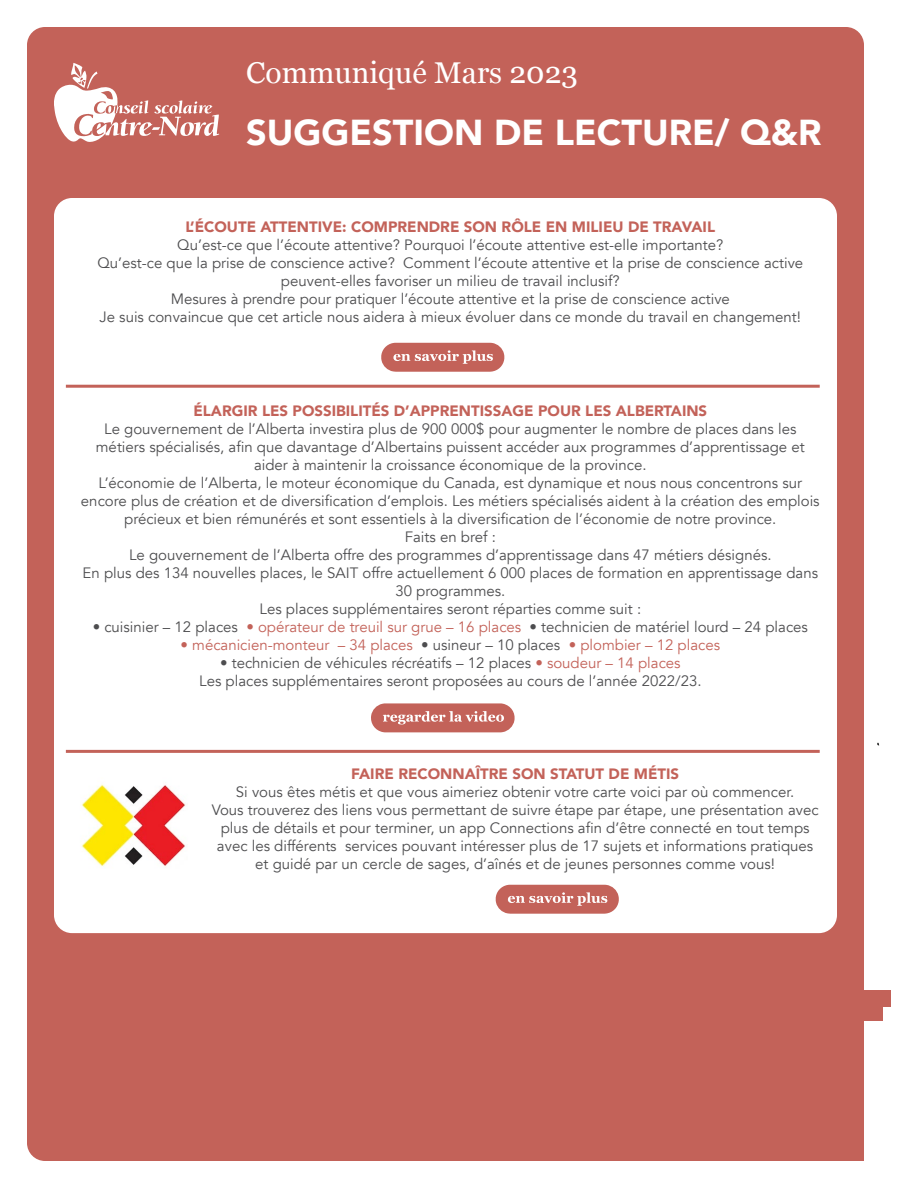
<style>
.page{position:relative;width:918px;height:1188px;background:#fff}
.page>*{position:absolute;margin:0;border:0;box-sizing:border-box;transform-origin:0 0}
.t1{font:900 36px "Avenir";color:#fff}
.t2{font:30px "Georgia";color:#fff}
.t3{font:15px/18px "Avenir";color:#4d4d4f;text-align:center}
.t4{font:900 15px "Avenir";color:#c36259}
.t5{font:15px "Avenir";color:#c36259}
.s1{color:#c36259}
.s2{color:#4d4d4f}
</style>
<div class="page">
<div style="left:27px;top:27px;width:837px;height:1134px;background:#c36259"></div>
<div style="left:54px;top:198px;width:783px;height:735px;background:#fff;border-radius:18px"></div>
<svg style="left:54px;top:63px;width:165px;height:79px"></svg>
<div style="left:848px;top:990px;width:43px;height:17px;background:#c36259"></div>
<div style="left:839px;top:1001px;width:43px;height:19px;background:#c36259"></div>
<hr style="left:66px;top:385px;width:754px;height:3px;background:#c36259">
<hr style="left:66px;top:750px;width:754px;height:3px;background:#c36259">
<svg style="left:381px;top:343px;width:123px;height:29px;background:#cc7a72"></svg>
<svg style="left:496px;top:885px;width:123px;height:29px;background:#cc7a72"></svg>
<svg style="left:371px;top:703px;width:144px;height:29px;background:#cc7b74"></svg>
<img style="left:81px;top:784px;width:105px;height:83px">
<h2 class="t2" style="left:246px;top:51px;width:333px">Communiqué Mars 2023</h2>
<h1 class="t1" style="left:246px;top:102px;width:577px">SUGGESTION DE LECTURE/ Q&amp;R</h1>
<p class="t4" style="left:186px;top:214px;width:531px">L’ÉCOUTE ATTENTIVE: COMPRENDRE SON RÔLE EN MILIEU DE TRAVAIL</p>
<p class="t3" style="left:97px;top:236px;width:707px">Qu’est-ce que l’écoute attentive? Pourquoi l’écoute attentive est-elle importante?<br>Qu’est-ce que la prise de conscience active? Comment l’écoute attentive et la prise de conscience active peuvent-elles favoriser un milieu de travail inclusif?<br>Mesures à prendre pour pratiquer l’écoute attentive et la prise de conscience active<br>Je suis convaincue que cet article nous aidera à mieux évoluer dans ce monde du travail en changement!</p>
<p class="t4" style="left:193px;top:398px;width:515px">ÉLARGIR LES POSSIBILITÉS D’APPRENTISSAGE POUR LES ALBERTAINS</p>
<p class="t3" style="left:81px;top:420px;width:740px">Le gouvernement de l’Alberta investira plus de 900 000$ pour augmenter le nombre de places dans les métiers spécialisés, afin que davantage d’Albertains puissent accéder aux programmes d’apprentissage et aider à maintenir la croissance économique de la province.<br>L’économie de l’Alberta, le moteur économique du Canada, est dynamique et nous nous concentrons sur encore plus de création et de diversification d’emplois. Les métiers spécialisés aident à la création des emplois précieux et bien rémunérés et sont essentiels à la diversification de l’économie de notre province.<br>Faits en bref :<br>Le gouvernement de l’Alberta offre des programmes d’apprentissage dans 47 métiers désignés.<br>En plus des 134 nouvelles places, le SAIT offre actuellement 6 000 places de formation en apprentissage dans 30 programmes.<br>Les places supplémentaires seront réparties comme suit :</p>
<p class="t3" style="left:93px;top:618px;width:717px">• cuisinier – 12 places <span class="s1">• opérateur de treuil sur grue – 16 places</span> • technicien de matériel lourd – 24 places</p>
<p class="t5" style="left:181px;top:636px;width:541px">• mécanicien-monteur – 34 places <span class="s2">• usineur – 10 places</span> • plombier – 12 places</p>
<p class="t3" style="left:199px;top:654px;width:504px">• technicien de véhicules récréatifs – 12 places <span class="s1">• soudeur – 14 places<br></span>Les places supplémentaires seront proposées au cours de l’année 2022/23.</p>
<p class="t4" style="left:351px;top:761px;width:330px">FAIRE RECONNAÎTRE SON STATUT DE MÉTIS</p>
<p class="t3" style="left:212px;top:784px;width:608px">Si vous êtes métis et que vous aimeriez obtenir votre carte voici par où commencer.<br>Vous trouverez des liens vous permettant de suivre étape par étape, une présentation avec plus de détails et pour terminer, un app Connections afin d’être connecté en tout temps avec les différents services pouvant intéresser plus de 17 sujets et informations pratiques et guidé par un cercle de sages, d’aînés et de jeunes personnes comme vous!</p>
</div>
